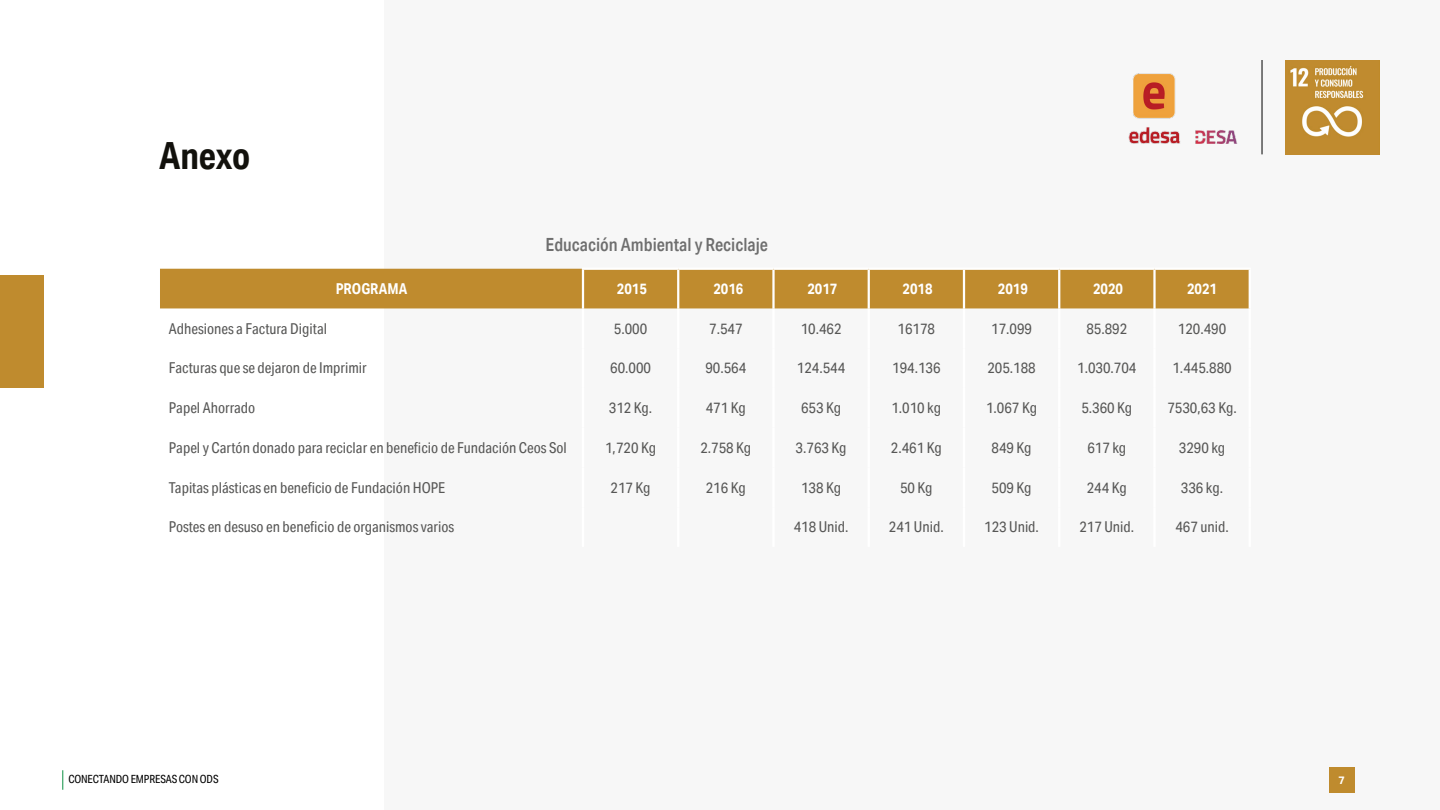
<style>
.page{position:relative;width:1440px;height:810px;background:#fff}
.page>*{position:absolute;margin:0;border:0;box-sizing:border-box;transform-origin:0 0}
.t1{font:700 37.5px "Aktiv Grotesk Cd";letter-spacing:-.005em;color:#12110c}
.t2{font:500 18.15px "Aktiv Grotesk Cd";color:#6e6e6e}
.t3{font:15px "Aktiv Grotesk Cd";color:#575756}
.t4{font:700 15px "Aktiv Grotesk Cd";color:#fff}
.t5{font:11.25px "Aktiv Grotesk Cd";letter-spacing:-.01em;color:#000}
.t6{font:700 10.88px "Aktiv Grotesk";color:#fff}
</style>
<div class="page">
<div style="left:384px;top:0;width:1056px;height:810px;background:#f7f7f7"></div>
<svg style="left:62px;top:770px;width:1px;height:20px"></svg>
<img style="left:1285px;top:60px;width:95px;height:95px">
<hr style="left:1262px;top:60px;width:1px;height:94px;background:#000">
<div style="left:1329px;top:767px;width:25px;height:26px;background:#bf8b2e"></div>
<img style="left:1128px;top:73px;width:52px;height:71px">
<img style="left:1195px;top:130px;width:43px;height:14px">
<div style="left:160px;top:269px;width:1089px;height:39px;background:#bf8b2e"></div>
<hr style="left:582px;top:270px;width:2px;height:38px;background:#fff">
<hr style="left:582px;top:308px;width:2px;height:40px;background:#fff">
<hr style="left:582px;top:348px;width:2px;height:40px;background:#fff">
<hr style="left:582px;top:388px;width:2px;height:40px;background:#fff">
<hr style="left:582px;top:428px;width:2px;height:39px;background:#fff">
<hr style="left:582px;top:467px;width:2px;height:40px;background:#fff">
<hr style="left:582px;top:507px;width:2px;height:40px;background:#fff">
<hr style="left:677px;top:270px;width:2px;height:38px;background:#fff">
<hr style="left:772px;top:270px;width:3px;height:38px;background:#fff">
<hr style="left:868px;top:270px;width:2px;height:38px;background:#fff">
<hr style="left:677px;top:308px;width:2px;height:40px;background:#fff">
<hr style="left:772px;top:308px;width:3px;height:40px;background:#fff">
<hr style="left:868px;top:308px;width:2px;height:40px;background:#fff">
<hr style="left:677px;top:348px;width:2px;height:40px;background:#fff">
<hr style="left:772px;top:348px;width:3px;height:40px;background:#fff">
<hr style="left:868px;top:348px;width:2px;height:40px;background:#fff">
<hr style="left:677px;top:388px;width:2px;height:40px;background:#fff">
<hr style="left:772px;top:388px;width:3px;height:40px;background:#fff">
<hr style="left:868px;top:388px;width:2px;height:40px;background:#fff">
<hr style="left:677px;top:428px;width:2px;height:39px;background:#fff">
<hr style="left:772px;top:428px;width:3px;height:39px;background:#fff">
<hr style="left:868px;top:428px;width:2px;height:39px;background:#fff">
<hr style="left:677px;top:467px;width:2px;height:40px;background:#fff">
<hr style="left:772px;top:467px;width:3px;height:40px;background:#fff">
<hr style="left:868px;top:467px;width:2px;height:40px;background:#fff">
<hr style="left:677px;top:507px;width:2px;height:40px;background:#fff">
<hr style="left:772px;top:507px;width:3px;height:40px;background:#fff">
<hr style="left:868px;top:507px;width:2px;height:40px;background:#fff">
<hr style="left:582px;top:268px;width:96px;height:2px;background:#fff">
<hr style="left:678px;top:268px;width:96px;height:2px;background:#fff">
<hr style="left:774px;top:268px;width:95px;height:2px;background:#fff">
<hr style="left:869px;top:268px;width:95px;height:2px;background:#fff">
<hr style="left:964px;top:268px;width:95px;height:2px;background:#fff">
<hr style="left:963px;top:270px;width:2px;height:38px;background:#fff">
<hr style="left:1059px;top:268px;width:96px;height:2px;background:#fff">
<hr style="left:1058px;top:270px;width:2px;height:38px;background:#fff">
<hr style="left:1155px;top:268px;width:96px;height:2px;background:#fff">
<hr style="left:1153px;top:270px;width:3px;height:38px;background:#fff">
<hr style="left:1249px;top:270px;width:2px;height:38px;background:#fff">
<hr style="left:963px;top:308px;width:2px;height:40px;background:#fff">
<hr style="left:1058px;top:308px;width:2px;height:40px;background:#fff">
<hr style="left:1153px;top:308px;width:3px;height:40px;background:#fff">
<hr style="left:1249px;top:308px;width:2px;height:40px;background:#fff">
<hr style="left:963px;top:348px;width:2px;height:40px;background:#fff">
<hr style="left:1058px;top:348px;width:2px;height:40px;background:#fff">
<hr style="left:1153px;top:348px;width:3px;height:40px;background:#fff">
<hr style="left:1249px;top:348px;width:2px;height:40px;background:#fff">
<hr style="left:963px;top:388px;width:2px;height:40px;background:#fff">
<hr style="left:1058px;top:388px;width:2px;height:40px;background:#fff">
<hr style="left:1153px;top:388px;width:3px;height:40px;background:#fff">
<hr style="left:1249px;top:388px;width:2px;height:40px;background:#fff">
<hr style="left:963px;top:428px;width:2px;height:39px;background:#fff">
<hr style="left:1058px;top:428px;width:2px;height:39px;background:#fff">
<hr style="left:1153px;top:428px;width:3px;height:39px;background:#fff">
<hr style="left:1249px;top:428px;width:2px;height:39px;background:#fff">
<hr style="left:963px;top:467px;width:2px;height:40px;background:#fff">
<hr style="left:1058px;top:467px;width:2px;height:40px;background:#fff">
<hr style="left:1153px;top:467px;width:3px;height:40px;background:#fff">
<hr style="left:1249px;top:467px;width:2px;height:40px;background:#fff">
<hr style="left:963px;top:507px;width:2px;height:40px;background:#fff">
<hr style="left:1058px;top:507px;width:2px;height:40px;background:#fff">
<hr style="left:1153px;top:507px;width:3px;height:40px;background:#fff">
<hr style="left:1249px;top:507px;width:2px;height:40px;background:#fff">
<div style="left:0;top:276px;width:44px;height:112px;background:#bf8b2e"></div>
<h1 class="t1" style="left:159px;top:133px;width:93px">Anexo</h1>
<p class="t2" style="left:546px;top:234px;width:224px">Educación Ambiental y Reciclaje</p>
<p class="t4" style="left:336px;top:279px;width:73px">PROGRAMA</p>
<p class="t4" style="left:617px;top:279px;width:31px">2015</p>
<p class="t4" style="left:713px;top:279px;width:31px">2016</p>
<p class="t4" style="left:807px;top:279px;width:31px">2017</p>
<p class="t4" style="left:903px;top:279px;width:31px">2018</p>
<p class="t4" style="left:998px;top:279px;width:31px">2019</p>
<p class="t4" style="left:1093px;top:279px;width:31px">2020</p>
<p class="t4" style="left:1187px;top:279px;width:31px">2021</p>
<p class="t3" style="left:169px;top:320px;width:160px">Adhesiones a Factura Digital</p>
<p class="t3" style="left:614px;top:320px;width:35px">5.000</p>
<p class="t3" style="left:709px;top:320px;width:35px">7.547</p>
<p class="t3" style="left:801px;top:320px;width:42px">10.462</p>
<p class="t3" style="left:898px;top:320px;width:39px">16178</p>
<p class="t3" style="left:991px;top:320px;width:42px">17.099</p>
<p class="t3" style="left:1086px;top:320px;width:42px">85.892</p>
<p class="t3" style="left:1178px;top:320px;width:50px">120.490</p>
<p class="t3" style="left:169px;top:359px;width:199px">Facturas que se dejaron de Imprimir</p>
<p class="t3" style="left:610px;top:359px;width:42px">60.000</p>
<p class="t3" style="left:705px;top:359px;width:42px">90.564</p>
<p class="t3" style="left:797px;top:359px;width:50px">124.544</p>
<p class="t3" style="left:892px;top:359px;width:50px">194.136</p>
<p class="t3" style="left:987px;top:359px;width:50px">205.188</p>
<p class="t3" style="left:1077px;top:359px;width:61px">1.030.704</p>
<p class="t3" style="left:1172px;top:359px;width:61px">1.445.880</p>
<p class="t3" style="left:169px;top:399px;width:88px">Papel Ahorrado</p>
<p class="t3" style="left:609px;top:399px;width:45px">312 Kg.</p>
<p class="t3" style="left:706px;top:399px;width:42px">471 Kg</p>
<p class="t3" style="left:801px;top:399px;width:42px">653 Kg</p>
<p class="t3" style="left:891px;top:399px;width:51px">1.010 kg</p>
<p class="t3" style="left:986px;top:399px;width:52px">1.067 Kg</p>
<p class="t3" style="left:1081px;top:399px;width:52px">5.360 Kg</p>
<p class="t3" style="left:1167px;top:399px;width:71px">7530,63 Kg.</p>
<p class="t3" style="left:169px;top:439px;width:399px">Papel y Cartón donado para reciclar en beneficio de Fundación Ceos Sol</p>
<p class="t3" style="left:605px;top:439px;width:52px">1,720 Kg</p>
<p class="t3" style="left:700px;top:439px;width:52px">2.758 Kg</p>
<p class="t3" style="left:796px;top:439px;width:52px">3.763 Kg</p>
<p class="t3" style="left:891px;top:439px;width:52px">2.461 Kg</p>
<p class="t3" style="left:992px;top:439px;width:42px">849 Kg</p>
<p class="t3" style="left:1087px;top:439px;width:40px">617 kg</p>
<p class="t3" style="left:1179px;top:439px;width:48px">3290 kg</p>
<p class="t3" style="left:169px;top:479px;width:278px">Tapitas plásticas en beneficio de Fundación HOPE</p>
<p class="t3" style="left:611px;top:479px;width:42px">217 Kg</p>
<p class="t3" style="left:706px;top:479px;width:42px">216 Kg</p>
<p class="t3" style="left:801px;top:479px;width:42px">138 Kg</p>
<p class="t3" style="left:900px;top:479px;width:34px">50 Kg</p>
<p class="t3" style="left:992px;top:479px;width:42px">509 Kg</p>
<p class="t3" style="left:1087px;top:479px;width:42px">244 Kg</p>
<p class="t3" style="left:1181px;top:479px;width:44px">336 kg.</p>
<p class="t3" style="left:169px;top:518px;width:287px">Postes en desuso en beneficio de organismos varios</p>
<p class="t3" style="left:794px;top:518px;width:56px">418 Unid.</p>
<p class="t3" style="left:889px;top:518px;width:56px">241 Unid.</p>
<p class="t3" style="left:984px;top:518px;width:56px">123 Unid.</p>
<p class="t3" style="left:1079px;top:518px;width:56px">217 Unid.</p>
<p class="t3" style="left:1175px;top:518px;width:55px">467 unid.</p>
<p class="t5" style="left:68px;top:773px;width:152px">CONECTANDO EMPRESAS CON ODS</p>
<p class="t6" style="left:1338px;top:774px;width:8px">7</p>
</div>
